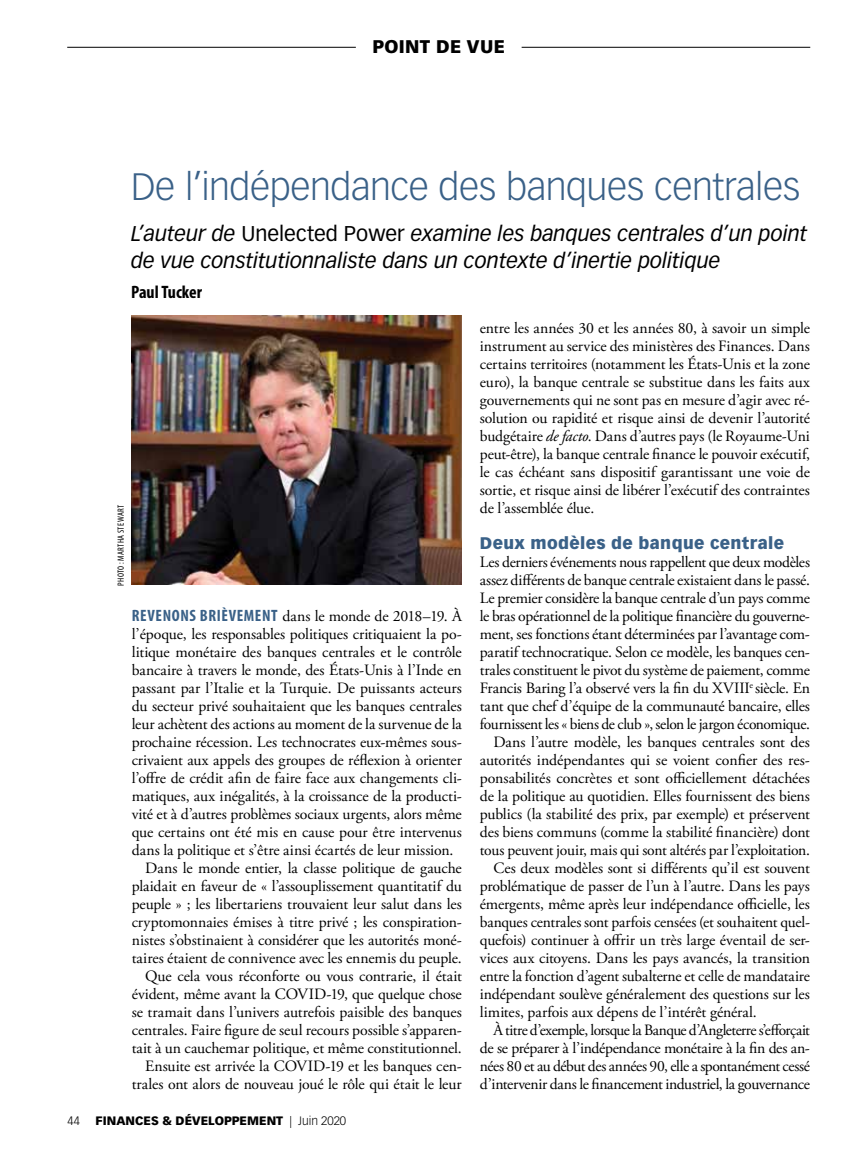
<style>
.page{position:relative;width:864px;height:1161px;background:#fff}
.page>*{position:absolute;margin:0;border:0;box-sizing:border-box;transform-origin:0 0}
.t1{font:300 37.5px "Vectora LT Std";letter-spacing:-.01em;color:#3a6188}
.t2{font:italic 21px/27px "Vectora LT Std";color:#000}
.t3{font:900 18px "Vectora LT Std";letter-spacing:.02em;color:#000}
.t4{font:700 condensed 18px "Myriad Pro";color:#000}
.t5{font:900 16.5px "Vectora LT Std";letter-spacing:.02em;color:#3a6188}
.t6{font:15.75px/18px "Adobe Garamond Pro";letter-spacing:-.01em;color:#000;text-align:justify}
.t7{font:15.75px "Adobe Garamond Pro";letter-spacing:-.035em;color:#000}
.t8{font:900 12px "Vectora LT Std";color:#000}
.t9{font:300 12px "Vectora LT Std";color:#000}
.t10{font:condensed 9px "Myriad Pro";letter-spacing:.04em;color:#000}
.s1{font-style:normal}
.s2{font-family:"Myriad Pro";font-weight:700;font-stretch:condensed;font-size:16.5px;color:#3a6188}
.s3{font-weight:300}
.s4{font-style:italic}
</style>
<div class="page">
<hr style="left:67px;top:47px;width:289px;height:1px;background:#000">
<hr style="left:522px;top:47px;width:288px;height:1px;background:#000">
<img style="left:132px;top:315px;width:330px;height:270px">
<p class="t3" style="left:372px;top:36px;width:134px">POINT DE VUE</p>
<h1 class="t1" style="left:131px;top:165px;width:671px">De l’indépendance des banques centrales</h1>
<h2 class="t2" style="left:131px;top:220px;width:678px">L’auteur de <span class="s1">Unelected Power</span> examine les banques centrales d’un point de vue constitutionnaliste dans un contexte d’inertie politique</h2>
<p class="t4" style="left:131px;top:281px;width:72px">Paul Tucker</p>
<p class="t10" style="left:115px;top:586px;width:82px;rotate:-90deg">PHOTO : MARTHA STEWART</p>
<p class="t6" style="left:132px;top:608px;width:331px"><span class="s2">REVENONS BRIÈVEMENT</span> dans le monde de 2018–19. À</p>
<p class="t6" style="left:132px;top:626px;width:332px">l’époque, les responsables politiques critiquaient la po-</p>
<p class="t6" style="left:132px;top:644px;width:332px">litique monétaire des banques centrales et le contrôle</p>
<p class="t6" style="left:132px;top:662px;width:332px">bancaire à travers le monde, des États-Unis à l’Inde en</p>
<p class="t6" style="left:132px;top:680px;width:332px">passant par l’Italie et la Turquie. De puissants acteurs</p>
<p class="t6" style="left:132px;top:698px;width:332px">du secteur privé souhaitaient que les banques centrales</p>
<p class="t6" style="left:132px;top:716px;width:332px">leur achètent des actions au moment de la survenue de la</p>
<p class="t6" style="left:132px;top:734px;width:332px">prochaine récession. Les technocrates eux-mêmes sous-</p>
<p class="t6" style="left:132px;top:752px;width:332px">crivaient aux appels des groupes de réflexion à orienter</p>
<p class="t6" style="left:132px;top:770px;width:332px">l’offre de crédit afin de faire face aux changements cli-</p>
<p class="t6" style="left:132px;top:788px;width:332px">matiques, aux inégalités, à la croissance de la producti-</p>
<p class="t6" style="left:132px;top:806px;width:332px">vité et à d’autres problèmes sociaux urgents, alors même</p>
<p class="t6" style="left:132px;top:824px;width:332px">que certains ont été mis en cause pour être intervenus</p>
<p class="t6" style="left:132px;top:842px;width:323px">dans la politique et s’être ainsi écartés de leur mission.</p>
<p class="t6" style="left:145px;top:860px;width:318px">Dans le monde entier, la classe politique de gauche</p>
<p class="t6" style="left:132px;top:878px;width:332px">plaidait en faveur de « l’assouplissement quantitatif du</p>
<p class="t6" style="left:132px;top:896px;width:332px">peuple » ; les libertariens trouvaient leur salut dans les</p>
<p class="t6" style="left:132px;top:914px;width:332px">cryptomonnaies émises à titre privé ; les conspiration-</p>
<p class="t6" style="left:132px;top:932px;width:332px">nistes s’obstinaient à considérer que les autorités moné-</p>
<p class="t6" style="left:132px;top:950px;width:332px">taires étaient de connivence avec les ennemis du peuple.</p>
<p class="t6" style="left:145px;top:968px;width:318px">Que cela vous réconforte ou vous contrarie, il était</p>
<p class="t6" style="left:132px;top:986px;width:332px">évident, même avant la COVID-19, que quelque chose</p>
<p class="t6" style="left:132px;top:1004px;width:332px">se tramait dans l’univers autrefois paisible des banques</p>
<p class="t6" style="left:132px;top:1022px;width:332px">centrales. Faire figure de seul recours possible s’apparen-</p>
<p class="t6" style="left:132px;top:1040px;width:332px">tait à un cauchemar politique, et même constitutionnel.</p>
<p class="t6" style="left:145px;top:1058px;width:318px">Ensuite est arrivée la COVID-19 et les banques cen-</p>
<p class="t6" style="left:132px;top:1076px;width:332px">trales ont alors de nouveau joué le rôle qui était le leur</p>
<p class="t9" style="left:68px;top:1114px;width:14px">44</p>
<p class="t8" style="left:96px;top:1113px;width:252px">FINANCES &amp; DÉVELOPPEMENT <span class="s3">| Juin 2020</span></p>
<p class="t6" style="left:480px;top:320px;width:332px">entre les années 30 et les années 80, à savoir un simple instrument au service des ministères des Finances. Dans certains territoires (notamment les États-Unis et la zone euro), la banque centrale se substitue dans les faits aux gouvernements qui ne sont pas en mesure d’agir avec ré&shy;solution ou rapidité et risque ainsi de devenir l’autorité budgétaire <span class="s4">de facto</span>. Dans d’autres pays (le Royaume-Uni peut-être), la banque centrale finance le pouvoir exécutif, le cas échéant sans dispositif garantissant une voie de sortie, et risque ainsi de libérer l’exécutif des contraintes de l’assemblée élue.</p>
<p class="t5" style="left:480px;top:533px;width:306px">Deux modèles de banque centrale</p>
<p class="t6" style="left:480px;top:554px;width:332px">Les derniers événements nous rappellent que deux modèles</p>
<p class="t6" style="left:480px;top:572px;width:332px">assez différents de banque centrale existaient dans le passé.</p>
<p class="t6" style="left:480px;top:590px;width:332px">Le premier considère la banque centrale d’un pays comme</p>
<p class="t6" style="left:480px;top:608px;width:332px">le bras opérationnel de la politique financière du gouverne-</p>
<p class="t6" style="left:480px;top:626px;width:332px">ment, ses fonctions étant déterminées par l’avantage com-</p>
<p class="t6" style="left:480px;top:644px;width:332px">paratif technocratique. Selon ce modèle, les banques cen-</p>
<p class="t6" style="left:480px;top:662px;width:332px">trales constituent le pivot du système de paiement, comme</p>
<p class="t6" style="left:480px;top:680px;width:332px">Francis Baring l’a observé vers la fin du XVIII<sup>e</sup> siècle. En</p>
<p class="t6" style="left:480px;top:698px;width:332px">tant que chef d’équipe de la communauté bancaire, elles</p>
<p class="t6" style="left:480px;top:716px;width:332px">fournissent les « biens de club », selon le jargon économique.</p>
<p class="t6" style="left:493px;top:734px;width:318px">Dans l’autre modèle, les banques centrales sont des</p>
<p class="t6" style="left:480px;top:752px;width:332px">autorités indépendantes qui se voient confier des res-</p>
<p class="t6" style="left:480px;top:770px;width:332px">ponsabilités concrètes et sont officiellement détachées</p>
<p class="t6" style="left:480px;top:788px;width:332px">de la politique au quotidien. Elles fournissent des biens</p>
<p class="t6" style="left:480px;top:806px;width:332px">publics (la stabilité des prix, par exemple) et préservent</p>
<p class="t6" style="left:480px;top:824px;width:332px">des biens communs (comme la stabilité financière) dont</p>
<p class="t6" style="left:480px;top:842px;width:332px">tous peuvent jouir, mais qui sont altérés par l’exploitation.</p>
<p class="t6" style="left:493px;top:860px;width:318px">Ces deux modèles sont si différents qu’il est souvent</p>
<p class="t6" style="left:480px;top:878px;width:332px">problématique de passer de l’un à l’autre. Dans les pays</p>
<p class="t6" style="left:480px;top:896px;width:332px">émergents, même après leur indépendance officielle, les</p>
<p class="t6" style="left:480px;top:914px;width:332px">banques centrales sont parfois censées (et souhaitent quel-</p>
<p class="t6" style="left:480px;top:932px;width:332px">quefois) continuer à offrir un très large éventail de ser-</p>
<p class="t6" style="left:480px;top:950px;width:332px">vices aux citoyens. Dans les pays avancés, la transition</p>
<p class="t6" style="left:480px;top:968px;width:332px">entre la fonction d’agent subalterne et celle de mandataire</p>
<p class="t6" style="left:480px;top:986px;width:332px">indépendant soulève généralement des questions sur les</p>
<p class="t6" style="left:480px;top:1004px;width:278px">limites, parfois aux dépens de l’intérêt général.</p>
<p class="t7" style="left:493px;top:1021px;width:318px">À titre d’exemple, lorsque la Banque d’Angleterre s’efforçait</p>
<p class="t6" style="left:480px;top:1040px;width:332px">de se préparer à l’indépendance monétaire à la fin des an-</p>
<p class="t6" style="left:480px;top:1058px;width:332px">nées 80 et au début des années 90, elle a spontanément cessé</p>
<p class="t6" style="left:480px;top:1076px;width:332px">d’intervenir dans le financement industriel, la gouvernance</p>
</div>
